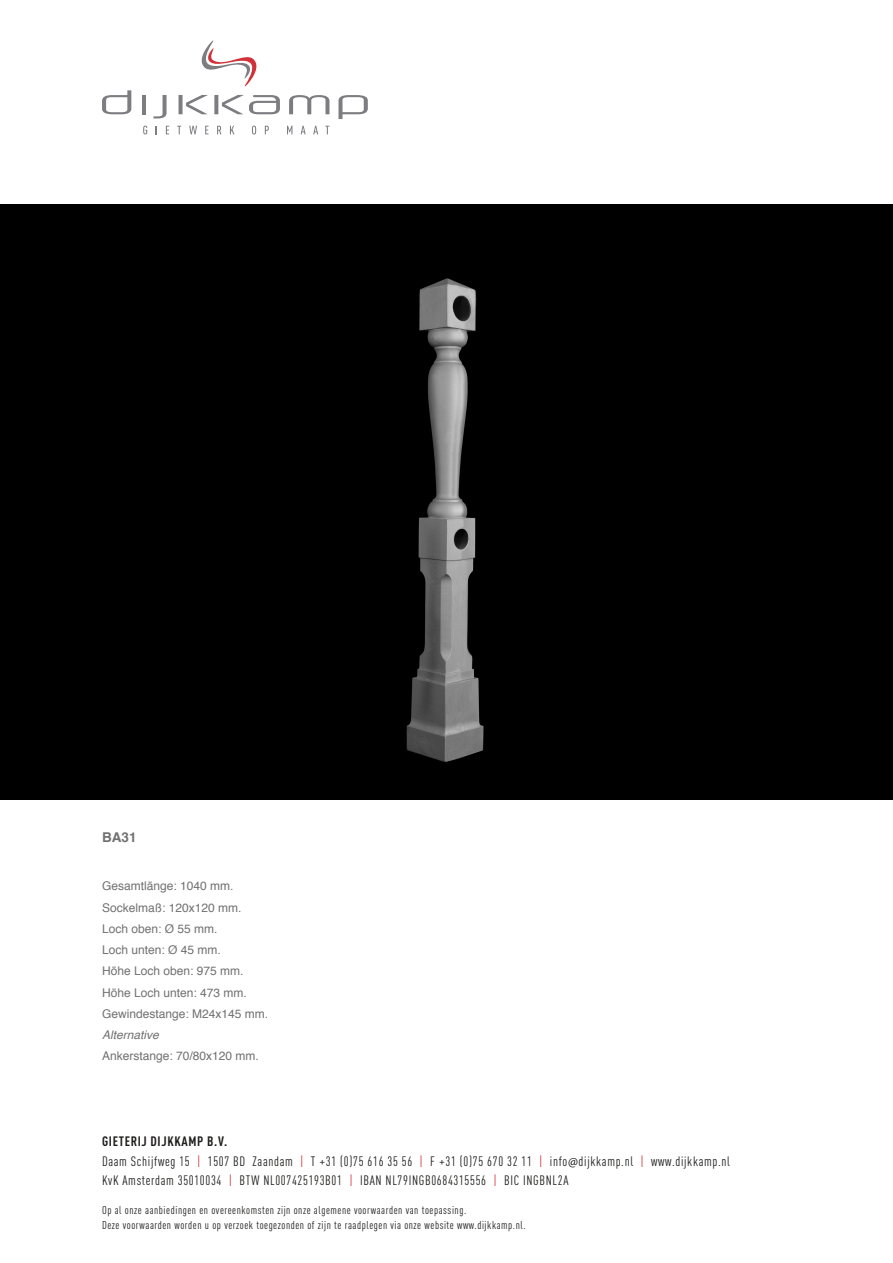
<style>
.page{position:relative;width:893px;height:1263px;background:#fff}
.page>*{position:absolute;margin:0;border:0;box-sizing:border-box;transform-origin:0 0}
.t1{font:13.5px/19.5px "DIN Cond";letter-spacing:.05em;color:#1d1c1b}
.t2{font:700 13.5px "Helvetica";color:#717171}
.t3{font:12px/21.3px "Helvetica";color:#717171}
.t4{font:italic 12px "Helvetica";color:#717171}
.t5{font:11.25px/15px "DIN Cond";letter-spacing:.05em;color:#1d1c1b}
.s1{font-weight:700}
.s2{color:#d13239}
.s3{font-family:"Myriad Pro"}
</style>
<div class="page">
<svg style="left:143px;top:126px;width:4px;height:8px"></svg>
<svg style="left:166px;top:126px;width:3px;height:8px"></svg>
<svg style="left:177px;top:126px;width:4px;height:8px"></svg>
<svg style="left:189px;top:126px;width:8px;height:8px"></svg>
<svg style="left:205px;top:126px;width:4px;height:8px"></svg>
<svg style="left:217px;top:126px;width:4px;height:8px"></svg>
<svg style="left:230px;top:126px;width:4px;height:8px"></svg>
<svg style="left:252px;top:126px;width:4px;height:8px"></svg>
<svg style="left:265px;top:126px;width:4px;height:8px"></svg>
<svg style="left:287px;top:126px;width:5px;height:8px"></svg>
<svg style="left:301px;top:126px;width:5px;height:8px"></svg>
<svg style="left:313px;top:126px;width:5px;height:8px"></svg>
<svg style="left:325px;top:126px;width:4px;height:8px"></svg>
<svg style="left:289px;top:95px;width:40px;height:19px"></svg>
<svg style="left:339px;top:95px;width:29px;height:24px"></svg>
<svg style="left:102px;top:90px;width:29px;height:24px"></svg>
<svg style="left:179px;top:95px;width:29px;height:19px"></svg>
<svg style="left:214px;top:95px;width:66px;height:19px"></svg>
<svg style="left:153px;top:95px;width:14px;height:23px"></svg>
<svg style="left:201px;top:40px;width:56px;height:47px"></svg>
<hr style="left:142px;top:95px;width:4px;height:19px;background:#7c7c81">
<div style="left:0;top:204px;width:893px;height:595px;background:#000"></div>
<p class="t2" style="left:102px;top:826px;width:36px">BA31</p>
<p class="t3" style="left:102px;top:876px;width:168px">Gesamtlänge: 1040 mm.<br>Sockelmaß: 120x120 mm.<br>Loch oben: Ø 55 mm.<br>Loch unten: Ø 45 mm.<br>Höhe Loch oben: 975 mm.<br>Höhe Loch unten: 473 mm.<br>Gewindestange: M24x145 mm.</p>
<p class="t4" style="left:102px;top:1025px;width:58px">Alternative</p>
<p class="t3" style="left:102px;top:1046px;width:158px">Ankerstange: 70/80x120 mm.</p>
<p class="t1" style="left:102px;top:1131px;width:629px"><span class="s1">GIETERIJ DIJKKAMP B.V.<br></span>Daam Schijfweg 15 <span class="s2">|</span> 1507 BD Zaandam <span class="s2">|</span> T +31 (0)75 616 35 56 <span class="s2">|</span> F +31 (0)75 670 32 11 <span class="s2">|</span> info<span class="s3">@</span>dijkkamp.nl <span class="s2">|</span> www.dijkkamp.nl<br>KvK Amsterdam 35010034 <span class="s2">|</span> BTW NL007425193B01 <span class="s2">|</span> IBAN NL79INGB0684315556 <span class="s2">|</span> BIC INGBNL2A</p>
<p class="t5" style="left:102px;top:1202px;width:425px">Op al onze aanbiedingen en overeenkomsten zijn onze algemene voorwaarden van toepassing.<br>Deze voorwaarden worden u op verzoek toegezonden of zijn te raadplegen via onze website www.dijkkamp.nl.</p>
</div>
